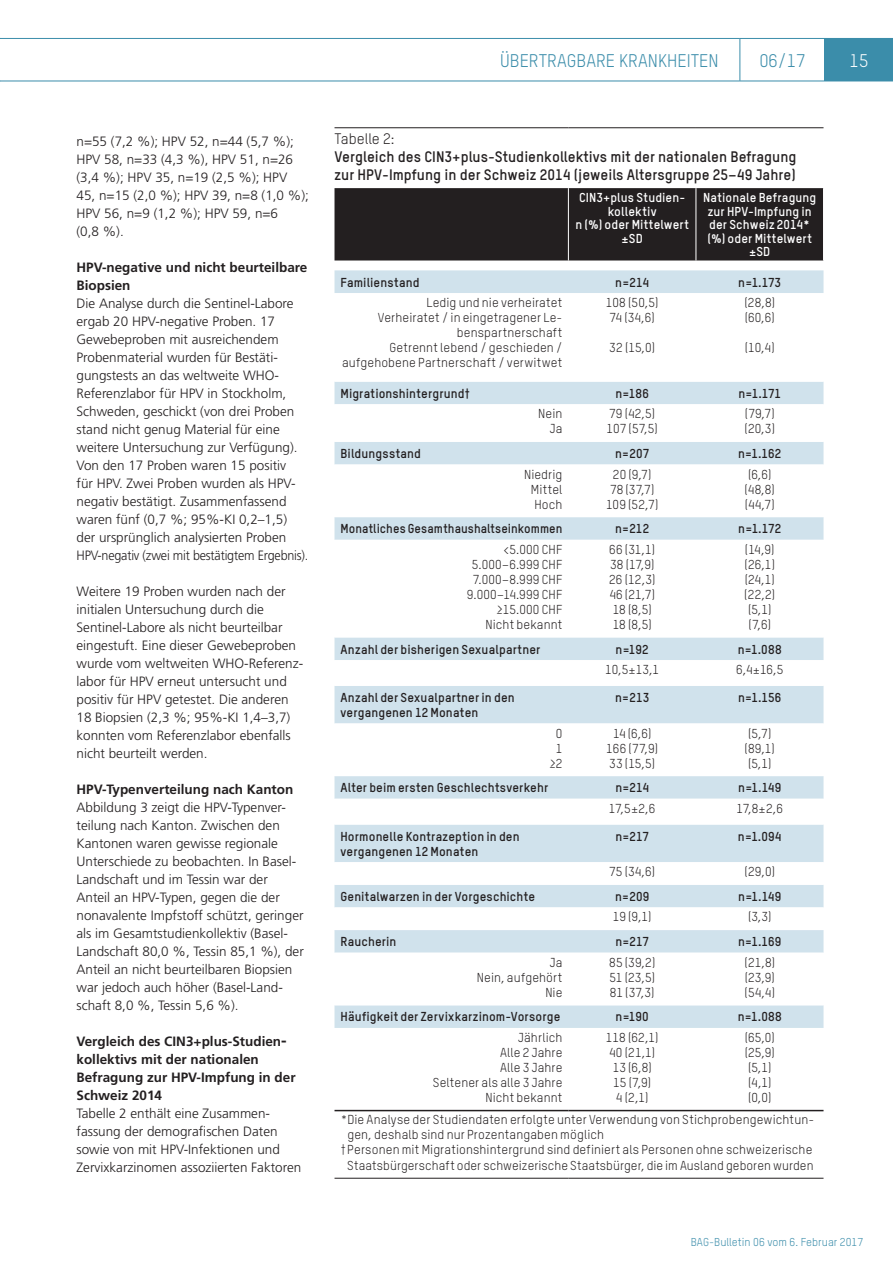
<style>
.page{position:relative;width:893px;height:1263px;background:#fff}
.page>*{position:absolute;margin:0;border:0;box-sizing:border-box;transform-origin:0 0}
.t1{font:18px "TSTAR";color:#3b8daa}
.t2{font:18px "TSTAR";color:#fff}
.t3{font:700 15px/18px "TSTAR";color:#231f20}
.t4{font:15px "TSTAR";color:#231f20}
.t5{font:300 13.5px/18px "Frutiger";color:#231f20}
.t6{font:700 13.5px/18px "Frutiger";color:#231f20}
.t7{font:12.75px/15px "TSTAR";letter-spacing:.01em;color:#231f20}
.t8{font:700 12.75px/15px "TSTAR";letter-spacing:.01em;color:#231f20}
.t9{font:700 12.75px/13.5px "TSTAR";letter-spacing:.01em;color:#fff;text-align:center}
.t10{font:11.25px "TSTAR";color:#3b8daa}
</style>
<div class="page">
<div style="left:825px;top:38px;width:68px;height:43px;background:#3b8daa"></div>
<hr style="left:0;top:38px;width:740px;height:1px;background:#3b8daa">
<hr style="left:740px;top:38px;width:85px;height:1px;background:#3b8daa">
<hr style="left:740px;top:39px;width:1px;height:42px;background:#3b8daa">
<hr style="left:0;top:81px;width:740px;height:1px;background:#3b8daa">
<hr style="left:740px;top:81px;width:85px;height:1px;background:#3b8daa">
<hr style="left:825px;top:81px;width:68px;height:1px;background:#3b8daa">
<div style="left:334px;top:188px;width:489px;height:72px;background:#231f20"></div>
<div style="left:334px;top:270px;width:489px;height:23px;background:#d0e2ec"></div>
<svg style="left:334px;top:382px;width:489px;height:796px"></svg>
<hr style="left:568px;top:188px;width:1px;height:72px;background:#fff">
<hr style="left:696px;top:188px;width:1px;height:72px;background:#fff">
<hr style="left:334px;top:127px;width:234px;height:1px;background:#231f20">
<hr style="left:568px;top:127px;width:128px;height:1px;background:#231f20">
<hr style="left:696px;top:127px;width:127px;height:1px;background:#231f20">
<hr style="left:334px;top:1110px;width:234px;height:1px;background:#231f20">
<hr style="left:568px;top:1110px;width:128px;height:1px;background:#231f20">
<hr style="left:696px;top:1110px;width:127px;height:1px;background:#231f20">
<hr style="left:334px;top:1178px;width:234px;height:1px;background:#231f20">
<hr style="left:568px;top:1178px;width:128px;height:1px;background:#231f20">
<hr style="left:696px;top:1178px;width:127px;height:1px;background:#231f20">
<p class="t5" style="left:77px;top:132px;width:234px">n=55 (7,2 %); HPV 52, n=44 (5,7 %);<br>HPV 58, n=33 (4,3 %), HPV 51, n=26 (3,4 %); HPV 35, n=19 (2,5 %); HPV<br>45, n=15 (2,0 %); HPV 39, n=8 (1,0 %);<br>HPV 56, n=9 (1,2 %); HPV 59, n=6<br>(0,8 %).</p>
<p class="t6" style="left:77px;top:258px;width:232px">HPV-negative und nicht beurteilbare<br>Biopsien</p>
<p class="t5" style="left:77px;top:294px;width:233px">Die Analyse durch die Sentinel-Labore ergab 20 HPV-negative Proben. 17<br>Gewebeproben mit ausreichendem Probenmaterial wurden für Bestäti&shy;gungstests an das weltweite WHO-Referenzlabor für HPV in Stockholm, Schweden, geschickt (von drei Proben stand nicht genug Material für eine weitere Untersuchung zur Verfügung).<br>Von den 17 Proben waren 15 positiv<br>für HPV. Zwei Proben wurden als HPV&shy;negativ bestätigt. Zusammenfassend waren fünf (0,7 %; 95%-KI 0,2–1,5) der ursprünglich analysierten Proben HPV-negativ (zwei mit bestätigtem Ergebnis).</p>
<p class="t5" style="left:77px;top:582px;width:228px">Weitere 19 Proben wurden nach der initialen Untersuchung durch die Sentinel-Labore als nicht beurteilbar eingestuft. Eine dieser Gewebeproben wurde vom weltweiten WHO-Referenz&shy;labor für HPV erneut untersucht und positiv für HPV getestet. Die anderen 18 Biopsien (2,3 %; 95%-KI 1,4–3,7) konnten vom Referenzlabor ebenfalls nicht beurteilt werden.</p>
<p class="t6" style="left:77px;top:780px;width:218px">HPV-Typenverteilung nach Kanton</p>
<p class="t5" style="left:77px;top:798px;width:229px">Abbildung 3 zeigt die HPV-Typenver&shy;teilung nach Kanton. Zwischen den Kantonen waren gewisse regionale Unterschiede zu beobachten. In Basel-Landschaft und im Tessin war der Anteil an HPV-Typen, gegen die der nonavalente Impfstoff schützt, geringer als im Gesamtstudienkollektiv (Basel-Landschaft 80,0 %, Tessin 85,1 %), der Anteil an nicht beurteilbaren Biopsien war jedoch auch höher (Basel-Land&shy;schaft 8,0 %, Tessin 5,6 %).</p>
<p class="t6" style="left:77px;top:1032px;width:221px">Vergleich des CIN3+plus-Studien&shy;kollektivs mit der nationalen<br>Befragung zur HPV-Impfung in der<br>Schweiz 2014</p>
<p class="t5" style="left:77px;top:1104px;width:226px">Tabelle 2 enthält eine Zusammen&shy;fassung der demografischen Daten sowie von mit HPV-Infektionen und Zervixkarzinomen assoziierten Faktoren</p>
<h1 class="t1" style="left:500px;top:49px;width:220px">ÜBERTRAGBARE KRANKHEITEN</h1>
<h1 class="t1" style="left:759px;top:49px;width:48px">06/17</h1>
<h1 class="t2" style="left:850px;top:49px;width:20px">15</h1>
<p class="t4" style="left:334px;top:129px;width:62px">Tabelle 2:</p>
<p class="t3" style="left:334px;top:147px;width:463px">Vergleich des CIN3+plus-Studienkollektivs mit der nationalen Befragung zur HPV-Impfung in der Schweiz 2014 (jeweils Altersgruppe 25–49 Jahre)</p>
<p class="t9" style="left:575px;top:191px;width:115px">CIN3+plus Studien&shy;kollektiv<br>n (%) oder Mittelwert ±SD</p>
<p class="t9" style="left:703px;top:191px;width:115px">Nationale Befragung zur HPV-Impfung in der Schweiz 2014* (%) oder Mittelwert ±SD</p>
<p class="t8" style="left:340px;top:274px;width:81px">Familienstand</p>
<p class="t8" style="left:615px;top:274px;width:35px">n=214</p>
<p class="t8" style="left:738px;top:274px;width:44px">n=1.173</p>
<p class="t7" style="left:342px;top:295px;width:222px;text-align:right">Ledig und nie verheiratet<br>Verheiratet / in eingetragener Le&shy;benspartnerschaft<br>Getrennt lebend / geschieden / aufgehobene Partnerschaft / verwitwet</p>
<p class="t7" style="left:606px;top:295px;width:54px">108 (50,5)<br>74 (34,6)</p>
<p class="t7" style="left:744px;top:295px;width:32px">(28,8) (60,6)</p>
<p class="t7" style="left:745px;top:340px;width:31px">(10,4)</p>
<p class="t7" style="left:609px;top:340px;width:47px">32 (15,0)</p>
<p class="t8" style="left:340px;top:385px;width:131px">Migrationshintergrund†</p>
<p class="t8" style="left:615px;top:385px;width:35px">n=186</p>
<p class="t8" style="left:738px;top:385px;width:44px">n=1.171</p>
<p class="t7" style="left:538px;top:406px;width:26px;text-align:right">Nein<br>Ja</p>
<p class="t7" style="left:607px;top:406px;width:53px">79 (42,5)<br>107 (57,5)</p>
<p class="t7" style="left:744px;top:406px;width:32px">(79,7) (20,3)</p>
<p class="t8" style="left:340px;top:446px;width:82px">Bildungsstand</p>
<p class="t8" style="left:615px;top:446px;width:36px">n=207</p>
<p class="t8" style="left:738px;top:446px;width:45px">n=1.162</p>
<p class="t7" style="left:531px;top:466px;width:33px;text-align:justify;text-indent:-7px">Niedrig Mittel Hoch</p>
<p class="t7" style="left:606px;top:466px;width:54px;text-align:center">20 (9,7)<br>78 (37,7)<br>109 (52,7)</p>
<p class="t7" style="left:745px;top:466px;width:32px">(6,6) (48,8) (44,7)</p>
<p class="t8" style="left:340px;top:521px;width:223px">Monatliches Gesamthaushaltseinkommen</p>
<p class="t8" style="left:615px;top:521px;width:36px">n=212</p>
<p class="t8" style="left:738px;top:521px;width:44px">n=1.172</p>
<p class="t7" style="left:467px;top:542px;width:97px;text-align:right">&lt;5.000 CHF<br>5.000–6.999 CHF<br>7.000–8.999 CHF<br>9.000–14.999 CHF ≥15.000 CHF<br>Nicht bekannt</p>
<p class="t7" style="left:609px;top:542px;width:48px">66 (31,1)<br>38 (17,9)<br>26 (12,3)<br>46 (21,7)<br>18 (8,5)<br>18 (8,5)</p>
<p class="t7" style="left:744px;top:542px;width:32px;text-align:center">(14,9) (26,1) (24,1) (22,2) (5,1) (7,6)</p>
<p class="t8" style="left:340px;top:641px;width:201px">Anzahl der bisherigen Sexualpartner</p>
<p class="t8" style="left:616px;top:641px;width:35px">n=192</p>
<p class="t8" style="left:738px;top:641px;width:45px">n=1.088</p>
<p class="t7" style="left:605px;top:662px;width:55px">10,5±13,1</p>
<p class="t7" style="left:736px;top:662px;width:49px">6,4±16,5</p>
<p class="t8" style="left:341px;top:690px;width:176px">Anzahl der Sexualpartner in den vergangenen 12 Monaten</p>
<p class="t8" style="left:615px;top:690px;width:36px">n=213</p>
<p class="t8" style="left:738px;top:690px;width:45px">n=1.156</p>
<p class="t7" style="left:549px;top:725px;width:15px;text-align:center">0<br>1 ≥2</p>
<p class="t7" style="left:606px;top:725px;width:53px;text-align:center">14 (6,6)<br>166 (77,9)<br>33 (15,5)</p>
<p class="t7" style="left:745px;top:725px;width:32px">(5,7) (89,1) (5,1)</p>
<p class="t8" style="left:341px;top:780px;width:209px">Alter beim ersten Geschlechtsverkehr</p>
<p class="t8" style="left:615px;top:780px;width:35px">n=214</p>
<p class="t8" style="left:738px;top:780px;width:45px">n=1.149</p>
<p class="t7" style="left:609px;top:800px;width:48px">17,5±2,6</p>
<p class="t7" style="left:736px;top:800px;width:48px">17,8±2,6</p>
<p class="t8" style="left:341px;top:828px;width:181px">Hormonelle Kontrazeption in den vergangenen 12 Monaten</p>
<p class="t8" style="left:615px;top:828px;width:35px">n=217</p>
<p class="t8" style="left:738px;top:828px;width:45px">n=1.094</p>
<p class="t7" style="left:609px;top:864px;width:47px">75 (34,6)</p>
<p class="t7" style="left:745px;top:864px;width:32px">(29,0)</p>
<p class="t8" style="left:341px;top:888px;width:196px">Genitalwarzen in der Vorgeschichte</p>
<p class="t8" style="left:615px;top:888px;width:36px">n=209</p>
<p class="t8" style="left:738px;top:888px;width:45px">n=1.149</p>
<p class="t7" style="left:613px;top:909px;width:40px">19 (9,1)</p>
<p class="t7" style="left:748px;top:909px;width:25px">(3,3)</p>
<p class="t8" style="left:341px;top:934px;width:57px">Raucherin</p>
<p class="t8" style="left:615px;top:934px;width:35px">n=217</p>
<p class="t8" style="left:738px;top:934px;width:45px">n=1.169</p>
<p class="t7" style="left:477px;top:954px;width:87px;text-align:right">Ja<br>Nein, aufgehört<br>Nie</p>
<p class="t7" style="left:609px;top:954px;width:48px;text-align:justify">85 (39,2)<br>51 (23,5)<br>81 (37,3)</p>
<p class="t7" style="left:744px;top:954px;width:32px;text-align:justify">(21,8) (23,9) (54,4)</p>
<p class="t8" style="left:341px;top:1009px;width:221px">Häufigkeit der Zervixkarzinom-Vorsorge</p>
<p class="t8" style="left:616px;top:1009px;width:35px">n=190</p>
<p class="t8" style="left:738px;top:1009px;width:45px">n=1.088</p>
<p class="t7" style="left:433px;top:1030px;width:131px;text-align:right">Jährlich<br>Alle 2 Jahre<br>Alle 3 Jahre<br>Seltener als alle 3 Jahre<br>Nicht bekannt</p>
<p class="t7" style="left:606px;top:1030px;width:54px;text-align:center">118 (62,1)<br>40 (21,1)<br>13 (6,8)<br>15 (7,9)<br>4 (2,1)</p>
<p class="t7" style="left:745px;top:1030px;width:32px">(65,0) (25,9) (5,1) (4,1) (0,0)</p>
<p class="t7" style="left:341px;top:1112px;width:475px">*Die Analyse der Studiendaten erfolgte unter Verwendung von Stichprobengewichtun-</p>
<p class="t7" style="left:347px;top:1127px;width:258px">gen, deshalb sind nur Prozentangaben möglich</p>
<p class="t7" style="left:341px;top:1142px;width:473px">†Personen mit Migrationshintergrund sind definiert als Personen ohne schweizerische</p>
<p class="t7" style="left:347px;top:1157px;width:468px">Staatsbürgerschaft oder schweizerische Staatsbürger, die im Ausland geboren wurden</p>
<p class="t10" style="left:691px;top:1235px;width:174px">BAG-Bulletin 06 vom 6. Februar 2017</p>
</div>
